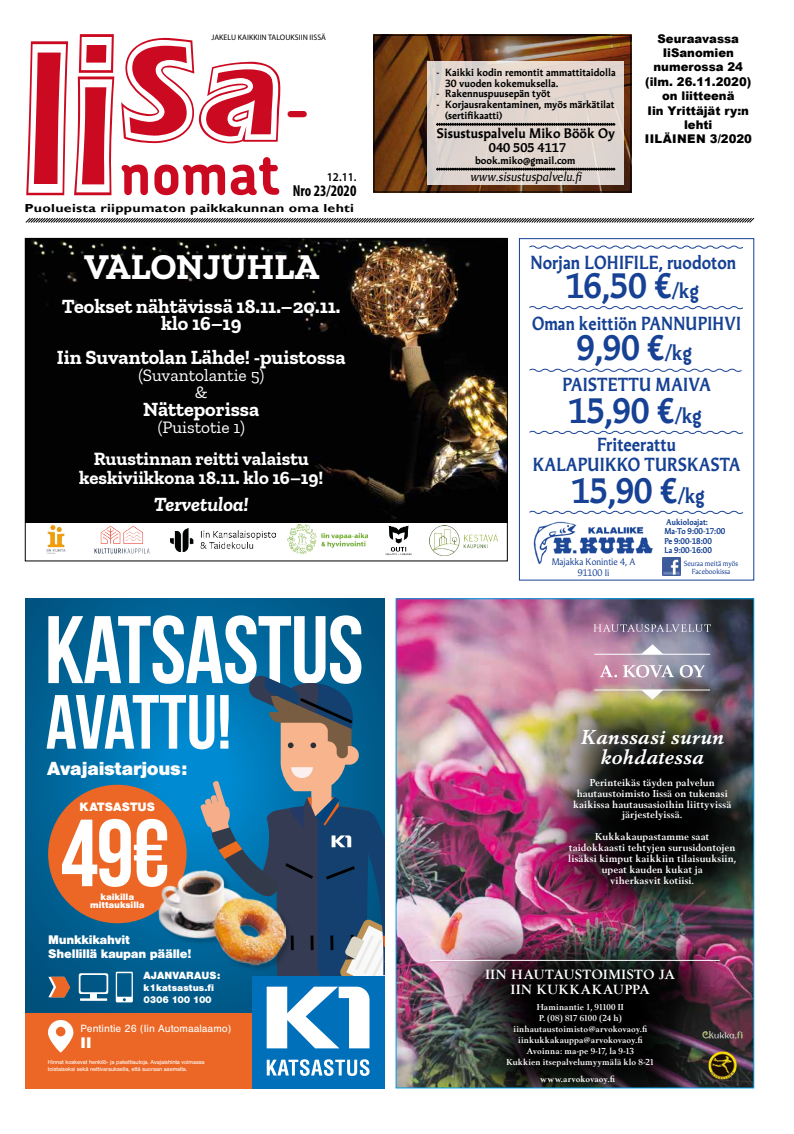
<style>
.page{position:relative;width:794px;height:1134px;background:#fff}
.page>*{position:absolute;margin:0;border:0;box-sizing:border-box;transform-origin:0 0}
.t1{font:95.7px "Bebas Neue";letter-spacing:-.01em;color:#fff}
.t2{font:95px "Bebas Neue";color:#fff}
.t3{font:76.6px "Bebas Neue";letter-spacing:-.025em;color:#fff}
.t4{font:700 57.5px "Chevin";color:#cb0a21}
.t5{font:700 50.7px "Chevin";color:#cb0a21}
.t6{font:700 36.1px "Zilla Slab";color:#fff}
.t7{font:700 33.6px "Martti";color:#164194;scale:.92 1}
.t8{font:700 20.1px/17.4px "Zilla Slab";color:#fff;text-align:center}
.t9{font:italic 700 20.1px "Zilla Slab";color:#fff}
.t10{font:italic 700 19.9px/19.9px "Berling LT Std";letter-spacing:.02em;color:#fff;text-align:center}
.t11{font:900 19.7px "Nimbus San";letter-spacing:-.02em;color:#fff}
.t12{font:700 18.7px/18.7px "Zilla Slab";color:#fff;text-align:center}
.t13{font:700 18px/20px "Martti";letter-spacing:.015em;color:#164194;text-align:center;scale:.92 1}
.t14{font:700 18px "Martti";letter-spacing:.015em;color:#164194;scale:.9 1}
.t15{font:17.4px/17.4px "Zilla Slab";color:#fff;text-align:center}
.t16{font:700 condensed 16px "Myriad Pro";color:#000;scale:.94 1}
.t17{font:900 16px "Nimbus San";color:#fff}
.t18{font:700 13.9px/14.9px "Berling";letter-spacing:.045em;color:#fff;text-align:center}
.t19{font:700 13.2px "Martti";color:#000}
.t20{font:900 12.9px/13.9px "Nimbus San";letter-spacing:-.02em;color:#fff}
.t21{font:900 12.6px "Nimbus San";letter-spacing:.005em;color:#fff}
.t22{font:italic 12.1px "Martti";color:#000}
.t23{font:700 12.1px "Martti";color:#000}
.t24{font:900 12px/14.4px "Arial";color:#000;text-align:center}
.t25{font:600 12px "Myriad Pro";color:#000;scale:.94 1}
.t26{font:700 11.6px "Gill Sans";letter-spacing:.02em;color:#000;scale:1.22 1}
.t27{font:10.9px "Nimbus San";color:#fff}
.t28{font:900 10.9px "Nimbus San";color:#fff}
.t29{font:700 10.4px/10.9px "Berling";letter-spacing:.015em;color:#fff;text-align:center}
.t30{font:900 10px/11.6px "Nimbus San";color:#fff}
.t31{font:700 9.9px/10.7px "Martti";color:#000}
.t32{font:900 9.6px/8.7px "Nimbus San";letter-spacing:-.01em;color:#fff;text-align:center}
.t33{font:9px/10.8px "Martti";color:#164194;text-align:center}
.t34{font:700 8.9px/10.9px "Berling";letter-spacing:.015em;color:#fff;text-align:center}
.t35{font:700 8px/9.6px "Martti";color:#164194;scale:.95 1}
.t36{font:8px "Myriad Pro";letter-spacing:.01em;color:#000}
.t37{font:7px/8px "Martti";color:#164194;text-align:center}
.t38{font:6px/7px "Nimbus San";letter-spacing:-.02em;color:#fff}
.s1{font-size:20px}
</style>
<div class="page">
<img style="left:533px;top:521px;width:120px;height:44px">
<svg style="left:25px;top:217px;width:730px;height:6px"></svg>
<div style="left:287px;top:110px;width:20px;height:7px;border:1px solid #fff;border-radius:3px"></div>
<svg style="left:26px;top:34px;width:88px;height:161px"></svg>
<svg style="left:121px;top:38px;width:159px;height:105px"></svg>
<img style="left:397px;top:600px;width:355px;height:486px">
<img style="left:433px;top:916px;width:307px;height:170px">
<img style="left:708px;top:1051px;width:29px;height:29px">
<svg style="left:600px;top:665px;width:17px;height:12px"></svg>
<svg style="left:623px;top:665px;width:51px;height:12px"></svg>
<svg style="left:680px;top:665px;width:24px;height:12px"></svg>
<hr style="left:594px;top:654px;width:116px;height:1px;background:#fff">
<svg style="left:641px;top:644px;width:22px;height:10px"></svg>
<svg style="left:593px;top:624px;width:118px;height:8px"></svg>
<img style="left:525px;top:686px;width:227px;height:257px">
<hr style="left:430px;top:960px;width:289px;height:1px;background:#fff">
<img style="left:702px;top:1025px;width:40px;height:20px">
<svg style="left:26px;top:598px;width:358px;height:415px;background:#00669b"></svg>
<div style="left:26px;top:1013px;width:352px;height:76px;background:#ec6725"></div>
<svg style="left:48px;top:1020px;width:25px;height:32px"></svg>
<svg style="left:79px;top:973px;width:29px;height:28px"></svg>
<svg style="left:116px;top:972px;width:17px;height:30px"></svg>
<svg style="left:48px;top:977px;width:22px;height:20px"></svg>
<div style="left:48px;top:785px;width:139px;height:138px;background:#ec6725;border-radius:50%"></div>
<div style="left:252px;top:976px;width:132px;height:113px;background:#0070ba"></div>
<svg style="left:200px;top:674px;width:184px;height:402px"></svg>
<div style="left:158px;top:869px;width:136px;height:103px;background:#000;opacity:.23"></div>
<img style="left:157px;top:868px;width:130px;height:100px">
<div style="left:519px;top:238px;width:235px;height:343px;border:1px solid #164194"></div>
<svg style="left:529px;top:430px;width:214px;height:4px"></svg>
<svg style="left:529px;top:245px;width:214px;height:4px"></svg>
<img style="left:662px;top:558px;width:18px;height:18px">
<svg style="left:529px;top:306px;width:214px;height:4px"></svg>
<svg style="left:529px;top:368px;width:213px;height:4px"></svg>
<img style="left:375px;top:37px;width:254px;height:154px">
<div style="left:373px;top:35px;width:258px;height:158px;border:1px solid #000"></div>
<div style="left:427px;top:61px;width:197px;height:124px;background:#e0d5cf"></div>
<svg style="left:436px;top:123px;width:179px;height:3px"></svg>
<svg style="left:436px;top:168px;width:179px;height:2px"></svg>
<img style="left:27px;top:240px;width:478px;height:282px">
<img style="left:89px;top:517px;width:67px;height:37px">
<img style="left:170px;top:528px;width:105px;height:24px">
<img style="left:429px;top:525px;width:69px;height:30px">
<img style="left:46px;top:525px;width:20px;height:29px">
<img style="left:385px;top:525px;width:27px;height:30px">
<img style="left:288px;top:524px;width:79px;height:29px">
<div style="left:25px;top:238px;width:482px;height:323px;border:1px solid #000"></div>
<svg style="left:529px;top:510px;width:214px;height:4px"></svg>
<p class="t36" style="left:211px;top:32px;width:116px">JAKELU KAIKKIIN TALOUKSIIN IISSÄ</p>
<h3 class="t5" style="left:285px;top:77px;width:27px">-</h3>
<h3 class="t4" style="left:120px;top:136px;width:161px">nomat</h3>
<p class="t25" style="left:327px;top:169px;width:33px">12.11.</p>
<p class="t26" style="left:24px;top:201px;width:272px">Puolueista riippumaton paikkakunnan oma lehti</p>
<h3 class="t16" style="left:293px;top:180px;width:69px">Nro 23/2020</h3>
<h3 class="t6" style="left:84px;top:246px;width:236px">VALONJUHLA</h3>
<h3 class="t8" style="left:62px;top:297px;width:280px">Teokset nähtävissä 18.11.–20.11. klo 16–19</h3>
<h3 class="t8" style="left:57px;top:348px;width:290px">Iin Suvantolan Lähde! -puistossa</h3>
<h3 class="t15" style="left:138px;top:366px;width:127px">(Suvantolantie 5) &amp;</h3>
<h3 class="t8" style="left:143px;top:400px;width:117px">Nätteporissa</h3>
<h3 class="t15" style="left:158px;top:419px;width:89px">(Puistotie 1)</h3>
<h3 class="t12" style="left:79px;top:450px;width:246px">Ruustinnan reitti valaistu keskiviikkona 18.11. klo 16–19!</h3>
<h3 class="t9" style="left:154px;top:493px;width:97px">Tervetuloa!</h3>
<h1 class="t1" style="left:45px;top:597px;width:320px">KATSASTUS</h1>
<h3 class="t3" style="left:46px;top:680px;width:187px">AVATTU!</h3>
<h3 class="t11" style="left:47px;top:757px;width:142px">Avajaistarjous:</h3>
<p class="t21" style="left:80px;top:799px;width:77px">KATSASTUS</p>
<h2 class="t2" style="left:61px;top:801px;width:111px">49€</h2>
<p class="t32" style="left:90px;top:892px;width:56px">kaikilla mittauksilla</p>
<p class="t20" style="left:48px;top:933px;width:145px">Munkkikahvit<br>Shellillä kaupan päälle!</p>
<p class="t28" style="left:144px;top:970px;width:78px">AJANVARAUS:</p>
<p class="t30" style="left:144px;top:982px;width:72px">k1katsastus.fi<br>0306 100 100</p>
<p class="t27" style="left:81px;top:1022px;width:152px">Pentintie 26 (Iin Automaalaamo)</p>
<h3 class="t17" style="left:81px;top:1033px;width:12px">II</h3>
<p class="t38" style="left:48px;top:1058px;width:158px">Hinnat koskevat henkilö- ja pakettiautoja. Avajaishinta voimassa toistaiseksi sekä nettivarauksella, että suoraan asemalta.</p>
<p class="t31" style="left:445px;top:67px;width:172px;text-indent:-9px">- Kaikki kodin remontit ammattitaidolla<br>30 vuoden kokemuksella.</p>
<p class="t31" style="left:436px;top:88px;width:116px">- Rakennuspuusepän työt</p>
<p class="t31" style="left:445px;top:99px;width:171px;text-indent:-9px">- Korjausrakentaminen, myös märkätilat (sertifikaatti)</p>
<p class="t19" style="left:437px;top:124px;width:180px">Sisustuspalvelu Miko Böök Oy</p>
<p class="t23" style="left:489px;top:140px;width:79px">040 505 4117</p>
<p class="t31" style="left:475px;top:155px;width:102px">book.miko@gmail.com</p>
<p class="t22" style="left:470px;top:169px;width:113px">www.sisustuspalvelu.fi</p>
<p class="t24" style="left:645px;top:31px;width:109px">Seuraavassa<br>IiSanomien numerossa 24 (ilm. 26.11.2020) on liitteenä<br>Iin Yrittäjät ry:n lehti<br>IILÄINEN 3/2020</p>
<h3 class="t13" style="left:530px;top:252px;width:225px">Norjan LOHIFILE, ruodoton</h3>
<h3 class="t7" style="left:566px;top:264px;width:146px">16,50 €<span class="s1">/kg</span></h3>
<h3 class="t14" style="left:532px;top:312px;width:234px">Oman keittiön PANNUPIHVI</h3>
<h3 class="t7" style="left:577px;top:326px;width:127px">9,90 €<span class="s1">/kg</span></h3>
<h3 class="t13" style="left:562px;top:374px;width:163px">PAISTETTU MAIVA</h3>
<h3 class="t7" style="left:568px;top:388px;width:146px">15,90 €<span class="s1">/kg</span></h3>
<h3 class="t13" style="left:533px;top:434px;width:227px">Friteerattu<br>KALAPUIKKO TURSKASTA</h3>
<h3 class="t7" style="left:571px;top:468px;width:146px">15,90 €<span class="s1">/kg</span></h3>
<p class="t35" style="left:664px;top:517px;width:66px">Aukioloajat:<br>Ma-To 9:00-17:00<br>Pe 9:00-18:00<br>La 9:00-16:00</p>
<p class="t33" style="left:552px;top:556px;width:85px">Majakka Konintie 4, A<br>91100 Ii</p>
<p class="t37" style="left:684px;top:559px;width:56px">Seuraa meitä myös<br>Facebookissa</p>
<h3 class="t10" style="left:581px;top:727px;width:144px">Kanssasi surun kohdatessa</h3>
<p class="t29" style="left:573px;top:777px;width:160px">Perinteikäs täyden palvelun hautaustoimisto Iissä on tukenasi kaikissa hautausasioihin liittyvissä järjestelyissä.</p>
<p class="t29" style="left:568px;top:831px;width:169px">Kukkakaupastamme saat taidokkaasti tehtyjen surusidontojen lisäksi kimput kaikkiin tilaisuuksiin, upeat kauden kukat ja<br>viherkasvit kotiisi.</p>
<h3 class="t18" style="left:485px;top:967px;width:191px">IIN HAUTAUSTOIMISTO JA<br>IIN KUKKAKAUPPA</h3>
<p class="t34" style="left:506px;top:1002px;width:149px">Haminantie 1, 91100 II<br>P. (08) 817 6100 (24 h) iinhautaustoimisto@arvokovaoy.fi iinkukkakauppa@arvokovaoy.fi<br>Avoinna: ma-pe 9-17, la 9-13<br>Kukkien itsepalvelumyymälä klo 8-21</p>
<p class="t34" style="left:540px;top:1073px;width:76px">www.arvokovaoy.fi</p>
</div>
